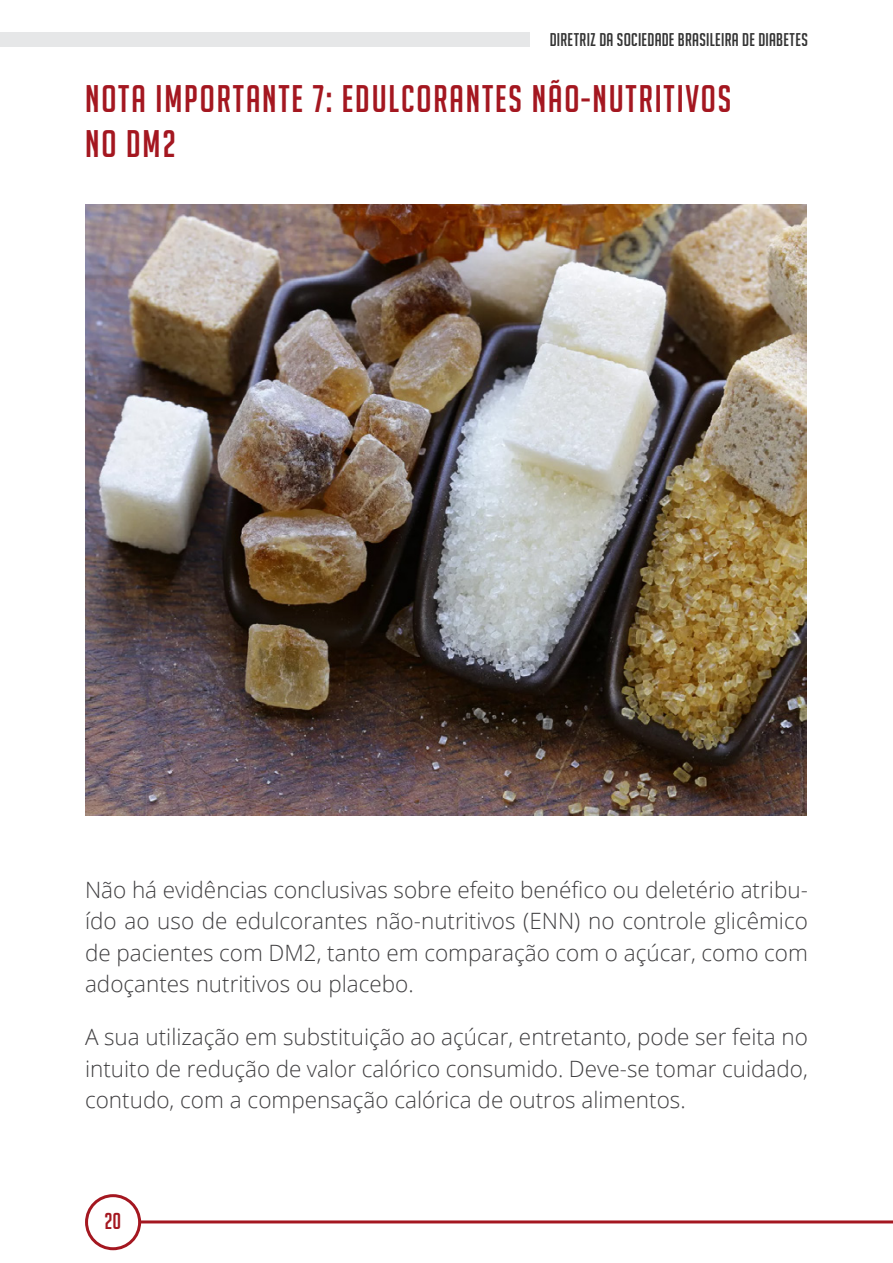
<style>
.page{position:relative;width:893px;height:1263px;background:#fff}
.page>*{position:absolute;margin:0;border:0;box-sizing:border-box;transform-origin:0 0}
._36_Auto_-_Left{font:37.5px/45px "Big Noodle Titling";letter-spacing:.05em;color:#a41720}
.t1{font:300 22.5px/31.5px "Open Sans";color:#414042;text-align:justify}
.t2{font:22.5px "Big Noodle Titling";color:#a41720}
.t3{font:18px "Big Noodle Titling";letter-spacing:.015em;color:#000}
</style>
<div class="page">
<img style="left:85px;top:204px;width:721px;height:612px">
<hr style="left:121px;top:1220px;width:772px;height:3px;background:#a41720">
<div style="left:87px;top:1196px;width:53px;height:53px;background:#fff;border-radius:50%"></div>
<div style="left:85px;top:1194px;width:56px;height:56px;border:3px solid #a41720;border-radius:50%"></div>
<div style="left:0;top:33px;width:530px;height:14px;background:#e6e7e8"></div>
<p class="t3" style="left:550px;top:30px;width:260px">DIRETRIZ DA SOCIEDADE BRASILEIRA DE DIABETES</p>
<p class="_36_Auto_-_Left" style="left:85px;top:76px;width:648px">NOTA IMPORTANTE 7: EDULCORANTES NÃO-NUTRITIVOS<br>NO DM2</p>
<p class="t1" style="left:85px;top:873px;width:724px">Não há evidências conclusivas sobre efeito benéfico ou deletério atribu&shy;ído ao uso de edulcorantes não-nutritivos (ENN) no controle glicêmico de pacientes com DM2, tanto em comparação com o açúcar, como com adoçantes nutritivos ou placebo.</p>
<p class="t1" style="left:85px;top:1021px;width:724px">A sua utilização em substituição ao açúcar, entretanto, pode ser feita no intuito de redução de valor calórico consumido. Deve-se tomar cuidado, contudo, com a compensação calórica de outros alimentos.</p>
<p class="t2" style="left:104px;top:1209px;width:18px">20</p>
</div>
